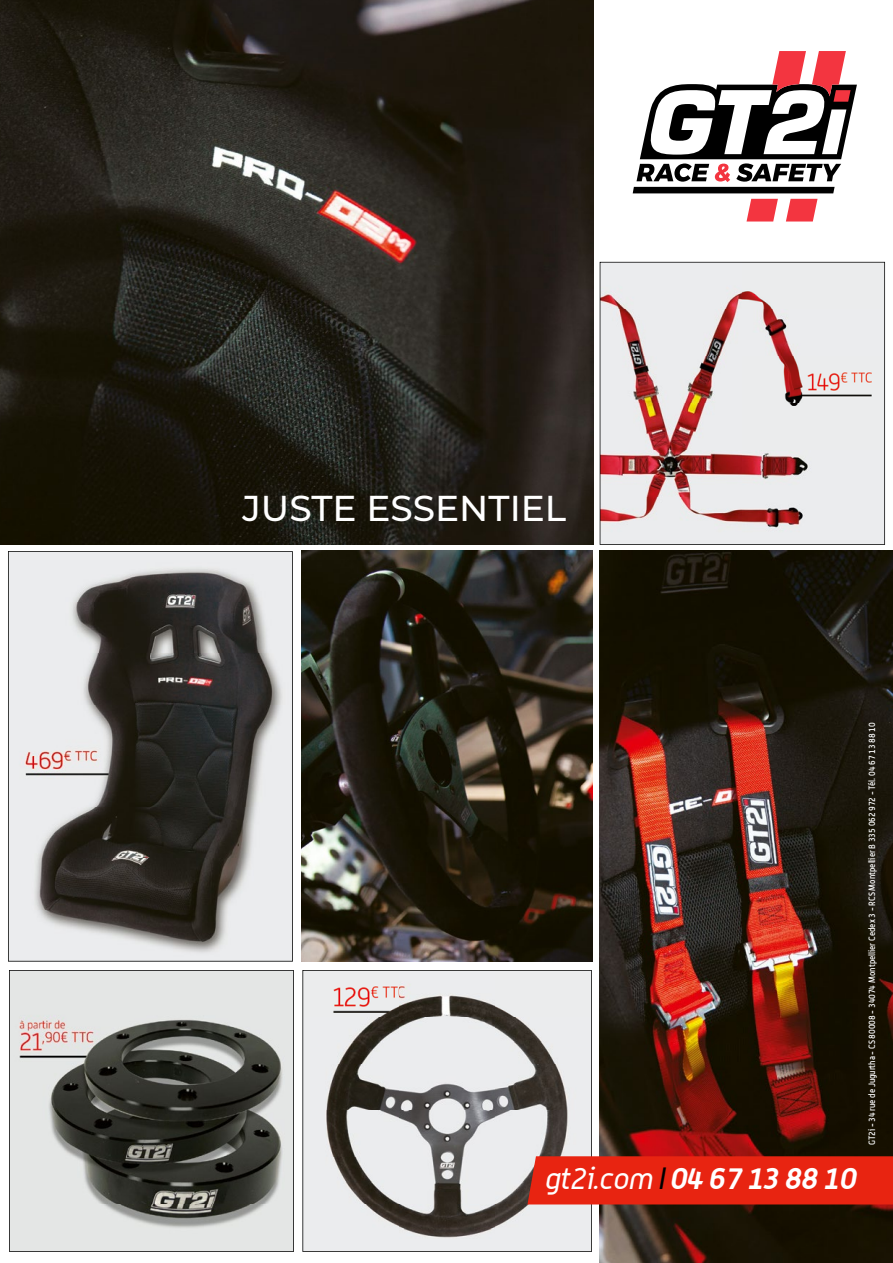
<style>
.page{position:relative;width:893px;height:1263px;background:#fff}
.page>*{position:absolute;margin:0;border:0;box-sizing:border-box;transform-origin:0 0}
.t1{font:500 36px "Montserrat";color:#fff}
.t2{font:italic 700 30px "Alwyn";color:#fff}
.t3{font:500 9px "Alwyn";color:#fff;scale:.9 1}
.s1{font-weight:400}
.s2{font-weight:400;color:#000}
</style>
<div class="page">
<svg style="left:600px;top:262px;width:285px;height:283px;fill:#ebeced"></svg>
<img style="left:600px;top:551px;width:293px;height:712px">
<img style="left:301px;top:551px;width:291px;height:410px">
<svg style="left:8px;top:551px;width:285px;height:410px"></svg>
<svg style="left:302px;top:970px;width:290px;height:282px;fill:#ebecee"></svg>
<svg style="left:9px;top:970px;width:285px;height:282px"></svg>
<div style="left:527px;top:1156px;width:366px;height:48px;background:#e82411"></div>
<img style="left:0;top:0;width:593px;height:544px">
<svg style="left:633px;top:51px;width:224px;height:142px"></svg>
<svg style="left:786px;top:199px;width:31px;height:22px"></svg>
<svg style="left:746px;top:199px;width:32px;height:22px"></svg>
<h1 class="t1" style="left:242px;top:483px;width:325px">JUSTE ESSENTIEL</h1>
<h2 class="t2" style="left:544px;top:1160px;width:320px"><span class="s1">gt2i.com</span> <span class="s2">I</span> 04 67 13 88 10</h2>
<p class="t3" style="left:867px;top:1145px;width:471px;rotate:-90deg">GT2i - 34 rue de Jugurtha - CS 80008 - 34074 Montpellier Cedex 3 - RCS Montpellier B 335 062 972 - Tél. 04 67 13 88 10</p>
</div>
